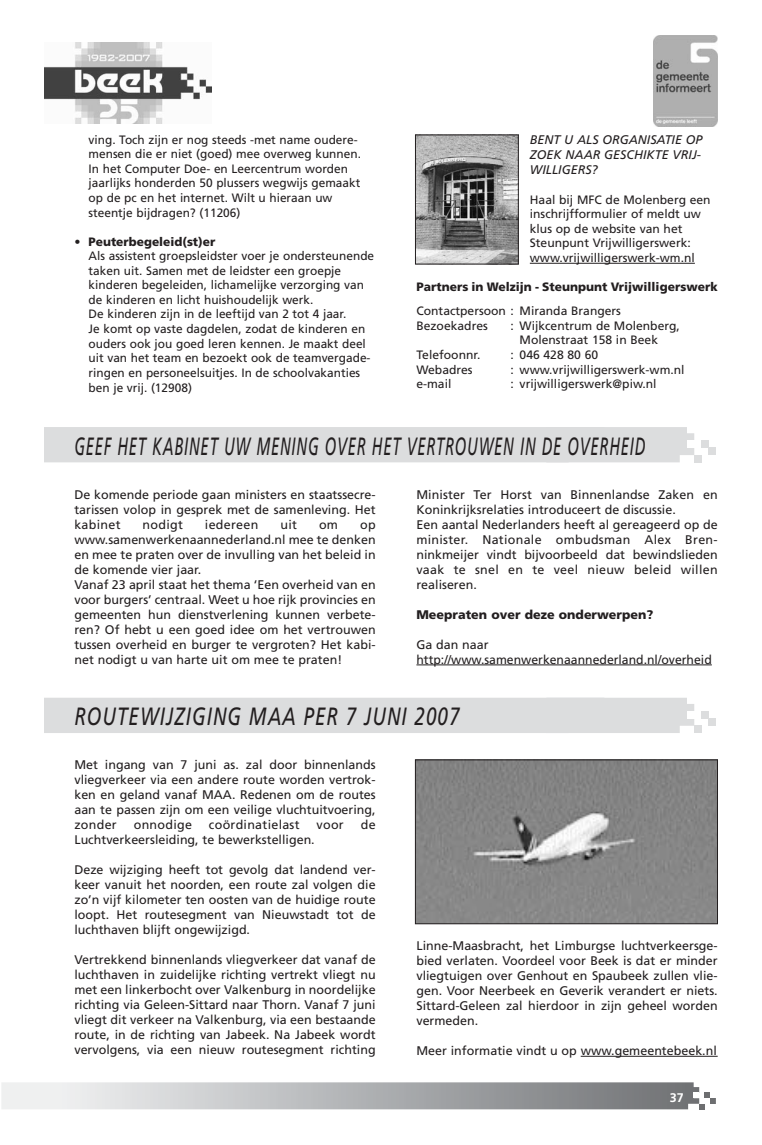
<style>
.page{position:relative;width:762px;height:1145px;background:#fff}
.page>*{position:absolute;margin:0;border:0;box-sizing:border-box;transform-origin:0 0}
.t1{font:italic 25px "Frutiger";letter-spacing:.055em;color:#231f20;scale:.59 1}
.t2{font:italic 25px "Frutiger";letter-spacing:.055em;color:#231f20;scale:.75 1}
.t3{font:12.5px/15px "Frutiger";color:#231f20;text-align:justify}
.t4{font:italic 12.5px/15px "Frutiger";color:#231f20;text-align:justify}
.t5{font:12.5px "Frutiger";letter-spacing:.02em;color:#231f20}
.t6{font:900 12.5px "Frutiger";color:#231f20}
.t7{font:700 12.5px "Frutiger";color:#fff}
.t8{font:12.12px/14.5px "Frutiger";color:#231f20}
.t9{font:900 12.12px "Frutiger";color:#231f20}
</style>
<div class="page">
<svg style="left:1px;top:1082px;width:715px;height:27px;background:#b5b7b9"></svg>
<hr style="left:530px;top:263px;width:165px;height:1px;background:#231f20">
<div style="left:44px;top:425px;width:674px;height:40px;background:linear-gradient(to right,#fff,#fff)"></div>
<div style="left:701px;top:440px;width:7px;height:8px;background:#dcddde"></div>
<div style="left:708px;top:448px;width:8px;height:7px;background:#dcddde"></div>
<div style="left:694px;top:455px;width:7px;height:7px;background:#dcddde"></div>
<div style="left:44px;top:427px;width:650px;height:35px;background:#dcddde"></div>
<hr style="left:416px;top:664px;width:296px;height:1px;background:#231f20">
<img style="left:44px;top:42px;width:168px;height:81px">
<img style="left:653px;top:35px;width:65px;height:91px">
<img style="left:417px;top:137px;width:99px;height:125px">
<div style="left:415px;top:135px;width:103px;height:129px;border:1px solid #231f20"></div>
<div style="left:701px;top:711px;width:7px;height:7px;background:#dcddde"></div>
<div style="left:708px;top:718px;width:8px;height:7px;background:#dcddde"></div>
<div style="left:694px;top:725px;width:7px;height:8px;background:#dcddde"></div>
<div style="left:44px;top:697px;width:650px;height:36px;background:#dcddde"></div>
<hr style="left:581px;top:1056px;width:137px;height:1px;background:#231f20">
<img style="left:417px;top:761px;width:299px;height:161px">
<div style="left:415px;top:759px;width:303px;height:165px;border:1px solid #231f20"></div>
<p class="t8" style="left:89px;top:133px;width:274px">ving. Toch zijn er nog steeds -met name oudere&shy;mensen die er niet (goed) mee overweg kunnen.<br>In het Computer Doe- en Leercentrum worden jaarlijks honderden 50 plussers wegwijs gemaakt op de pc en het internet. Wilt u hieraan uw steentje bijdragen? (11206)</p>
<p class="t9" style="left:74px;top:236px;width:142px">• Peuterbegeleid(st)er</p>
<p class="t8" style="left:89px;top:250px;width:287px">Als assistent groepsleidster voer je ondersteunende taken uit. Samen met de leidster een groepje kinderen begeleiden, lichamelijke verzorging van de kinderen en licht huishoudelijk werk.<br>De kinderen zijn in de leeftijd van 2 tot 4 jaar.<br>Je komt op vaste dagdelen, zodat de kinderen en ouders ook jou goed leren kennen. Je maakt deel uit van het team en bezoekt ook de teamvergade&shy;ringen en personeelsuitjes. In de schoolvakanties ben je vrij. (12908)</p>
<p class="t4" style="left:530px;top:133px;width:174px">BENT U ALS ORGANISATIE OP ZOEK NAAR GESCHIKTE VRIJ-WILLIGERS?</p>
<p class="t8" style="left:530px;top:193px;width:182px">Haal bij MFC de Molenberg een inschrijfformulier of meldt uw klus op de website van het<br>Steunpunt Vrijwilligerswerk: www.vrijwilligerswerk-wm.nl</p>
<p class="t9" style="left:416px;top:282px;width:303px">Partners in Welzijn - Steunpunt Vrijwilligerswerk</p>
<p class="t8" style="left:416px;top:305px;width:206px">Contactpersoon : Miranda Brangers<br>Bezoekadres</p>
<p class="t8" style="left:519px;top:319px;width:162px;text-indent:-9px">: Wijkcentrum de Molenberg,<br>Molenstraat 158 in Beek</p>
<p class="t8" style="left:416px;top:348px;width:66px">Telefoonnr.</p>
<p class="t8" style="left:510px;top:348px;width:89px">: 046 428 80 60</p>
<p class="t8" style="left:416px;top:363px;width:58px">Webadres</p>
<p class="t8" style="left:510px;top:363px;width:176px">: www.vrijwilligerswerk-wm.nl</p>
<p class="t8" style="left:416px;top:377px;width:37px">e-mail</p>
<p class="t8" style="left:510px;top:377px;width:148px">: vrijwilligerswerk@piw.nl</p>
<h1 class="t1" style="left:74px;top:436px;width:969px">GEEF HET KABINET UW MENING OVER HET VERTROUWEN IN DE OVERHEID</h1>
<p class="t3" style="left:74px;top:487px;width:303px">De komende periode gaan ministers en staatssecre&shy;tarissen volop in gesprek met de samenleving. Het kabinet</p>
<p class="t3" style="left:416px;top:487px;width:303px;text-align:left">Minister Ter Horst van Binnenlandse Zaken en Koninkrijksrelaties introduceert de discussie.<br>Een aantal Nederlanders heeft al gereageerd op de minister. Nationale ombudsman Alex Bren&shy;ninkmeijer vindt bijvoorbeeld dat bewindslieden vaak te snel en te veel nieuw beleid willen realiseren.</p>
<p class="t6" style="left:416px;top:609px;width:238px">Meepraten over deze onderwerpen?</p>
<p class="t3" style="left:416px;top:637px;width:297px">Ga dan naar http://www.samenwerkenaannederland.nl/overheid</p>
<p class="t3" style="left:143px;top:517px;width:42px">nodigt</p>
<p class="t5" style="left:205px;top:519px;width:55px">iedereen</p>
<p class="t3" style="left:280px;top:517px;width:18px">uit</p>
<p class="t3" style="left:319px;top:517px;width:21px">om</p>
<p class="t3" style="left:74px;top:517px;width:303px;text-align:left;text-indent:286px">op www.samenwerkenaannederland.nl mee te denken en mee te praten over de invulling van het beleid in de komende vier jaar.<br>Vanaf 23 april staat het thema ‘Een overheid van en voor burgers’ centraal. Weet u hoe rijk provincies en gemeenten hun dienstverlening kunnen verbete&shy;ren? Of hebt u een goed idee om het vertrouwen tussen overheid en burger te vergroten? Het kabi&shy;net nodigt u van harte uit om mee te praten!</p>
<h1 class="t2" style="left:74px;top:706px;width:515px">ROUTEWIJZIGING MAA PER 7 JUNI 2007</h1>
<p class="t3" style="left:74px;top:758px;width:303px">Met ingang van 7 juni as. zal door binnenlands vliegverkeer via een andere route worden vertrok&shy;ken en geland vanaf MAA. Redenen om de routes aan te passen zijn om een veilige vluchtuitvoering, zonder</p>
<p class="t5" style="left:134px;top:820px;width:60px">onnodige</p>
<p class="t5" style="left:209px;top:820px;width:92px">coördinatielast</p>
<p class="t3" style="left:317px;top:818px;width:29px">voor</p>
<p class="t3" style="left:361px;top:818px;width:16px">de</p>
<p class="t3" style="left:74px;top:833px;width:242px">Luchtverkeersleiding, te bewerkstelligen.</p>
<p class="t3" style="left:74px;top:863px;width:303px">Deze wijziging heeft tot gevolg dat landend ver&shy;keer vanuit het noorden, een route zal volgen die zo’n vijf kilometer ten oosten van de huidige route loopt. Het routesegment van Nieuwstadt tot de luchthaven blijft ongewijzigd.</p>
<p class="t3" style="left:74px;top:953px;width:303px">Vertrekkend binnenlands vliegverkeer dat vanaf de luchthaven in zuidelijke richting vertrekt vliegt nu met een linkerbocht over Valkenburg in noordelijke richting via Geleen-Sittard naar Thorn. Vanaf 7 juni vliegt dit verkeer na Valkenburg, via een bestaande route, in de richting van Jabeek. Na Jabeek wordt vervolgens, via een nieuw routesegment richting</p>
<p class="t3" style="left:416px;top:939px;width:303px">Linne-Maasbracht, het Limburgse luchtverkeersge&shy;bied verlaten. Voordeel voor Beek is dat er minder vliegtuigen over Genhout en Spaubeek zullen vlie&shy;gen. Voor Neerbeek en Geverik verandert er niets.<br>Sittard-Geleen zal hierdoor in zijn geheel worden vermeden.</p>
<p class="t3" style="left:416px;top:1044px;width:302px">Meer informatie vindt u op www.gemeentebeek.nl</p>
<p class="t7" style="left:670px;top:1092px;width:15px">37</p>
</div>
